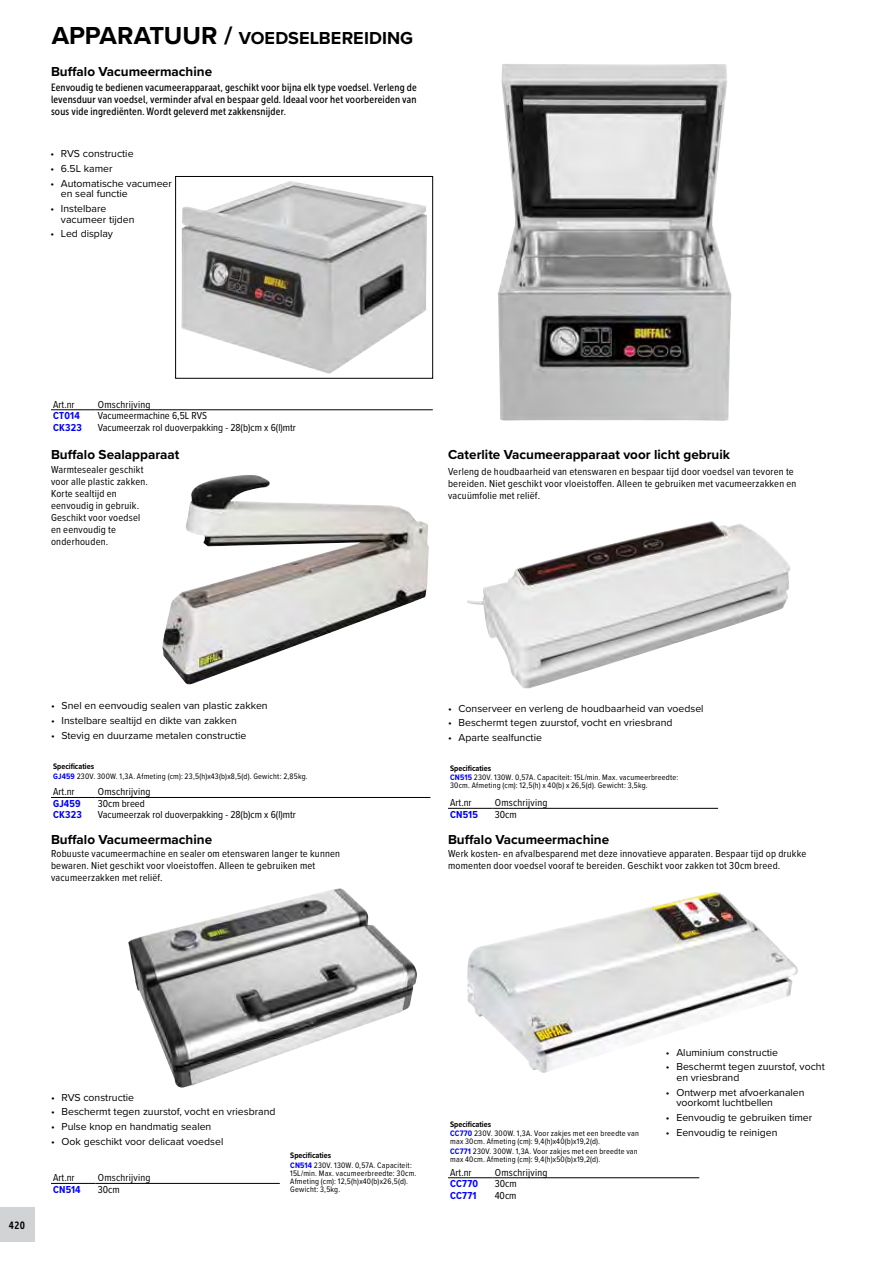
<style>
.page{position:relative;width:893px;height:1263px;background:#fff}
.page>*{position:absolute;margin:0;border:0;box-sizing:border-box;transform-origin:0 0}
.t1{font:700 18px "Proxima Nova";letter-spacing:.005em;color:#000}
.t2{font:700 13.5px "Proxima Nova";color:#000}
.t3{font:10.5px/12px "Proxima Nova Cond";letter-spacing:.02em;color:#000}
.t4{font:10.5px/10.5px "Proxima Nova";color:#000}
.t5{font:10.5px/12px "Museo Sans Cond 500";letter-spacing:.02em;color:#000;text-align:justify}
.t6{font:10.5px "Proxima Nova Cond";color:#000}
.t7{font:700 10.5px "Proxima Nova Cond";letter-spacing:.015em;color:#00f}
.t8{font:10.5px "Museo Sans Cond 700";color:#000}
.t9{font:8.25px/9.4px "Proxima Nova Cond";letter-spacing:.025em;color:#000}
.s1{font-size:25.5px}
.s2{font-weight:700}
.s3{font-weight:700;color:#00f}
</style>
<div class="page">
<div style="left:0;top:1208px;width:34px;height:34px;background:#d1d3d4"></div>
<img style="left:467px;top:892px;width:331px;height:181px">
<img style="left:128px;top:888px;width:289px;height:199px">
<img style="left:467px;top:521px;width:324px;height:168px">
<img style="left:162px;top:475px;width:267px;height:210px">
<img style="left:497px;top:64px;width:234px;height:357px">
<img style="left:181px;top:181px;width:246px;height:193px">
<div style="left:175px;top:176px;width:258px;height:202px;border:1px solid #000"></div>
<svg style="left:448px;top:807px;width:270px;height:1px"></svg>
<hr style="left:448px;top:808px;width:45px;height:1px;background:#000">
<hr style="left:493px;top:808px;width:225px;height:1px;background:#000">
<svg style="left:51px;top:1182px;width:229px;height:1px"></svg>
<hr style="left:51px;top:1183px;width:45px;height:1px;background:#000">
<hr style="left:96px;top:1183px;width:184px;height:1px;background:#000">
<svg style="left:51px;top:410px;width:382px;height:1px"></svg>
<hr style="left:51px;top:409px;width:45px;height:1px;background:#000">
<hr style="left:96px;top:409px;width:337px;height:1px;background:#000">
<svg style="left:51px;top:797px;width:380px;height:1px"></svg>
<svg style="left:448px;top:1177px;width:252px;height:2px"></svg>
<h1 class="t1" style="left:52px;top:24px;width:363px"><span class="s1">APPARATUUR /</span> VOEDSELBEREIDING</h1>
<p class="t2" style="left:51px;top:62px;width:163px">Buffalo Vacumeermachine</p>
<p class="t5" style="left:51px;top:82px;width:367px">Eenvoudig te bedienen vacumeerapparaat, geschikt voor bijna elk type voedsel. Verleng de levensduur van voedsel, verminder afval en bespaar geld. Ideaal voor het voorbereiden van sous vide ingrediënten. Wordt geleverd met zakkensnijder.</p>
<p class="t4" style="left:50px;top:148px;width:85px">• RVS constructie</p>
<p class="t4" style="left:50px;top:163px;width:64px">• 6.5L kamer</p>
<p class="t4" style="left:61px;top:178px;width:113px;text-indent:-10px">• Automatische vacumeer en seal functie</p>
<p class="t4" style="left:61px;top:203px;width:75px;text-indent:-10px">• Instelbare vacumeer tijden</p>
<p class="t4" style="left:50px;top:228px;width:64px">• Led display</p>
<p class="t3" style="left:53px;top:398px;width:23px">Art.nr</p>
<p class="t3" style="left:98px;top:398px;width:54px">Omschrijving</p>
<p class="t7" style="left:53px;top:408px;width:28px">CT014</p>
<p class="t6" style="left:98px;top:408px;width:111px">Vacumeermachine 6,5L RVS</p>
<p class="t7" style="left:53px;top:419px;width:30px">CK323</p>
<p class="t6" style="left:98px;top:419px;width:200px">Vacumeerzak rol duoverpakking - 28(b)cm x 6(l)mtr</p>
<p class="t3" style="left:51px;top:463px;width:98px">Warmtesealer geschikt voor alle plastic zakken.<br>Korte sealtijd en eenvoudig in gebruik.<br>Geschikt voor voedsel en eenvoudig te onderhouden.</p>
<p class="t2" style="left:51px;top:445px;width:130px">Buffalo Sealapparaat</p>
<p class="t2" style="left:448px;top:445px;width:284px">Caterlite Vacumeerapparaat voor licht gebruik</p>
<p class="t3" style="left:448px;top:465px;width:350px">Verleng de houdbaarheid van etenswaren en bespaar tijd door voedsel van tevoren te bereiden. Niet geschikt voor vloeistoffen. Alleen te gebruiken met vacumeerzakken en vacuümfolie met reliëf.</p>
<p class="t4" style="left:51px;top:700px;width:218px">• Snel en eenvoudig sealen van plastic zakken</p>
<p class="t4" style="left:51px;top:715px;width:187px">• Instelbare sealtijd en dikte van zakken</p>
<p class="t4" style="left:51px;top:730px;width:197px">• Stevig en duurzame metalen constructie</p>
<p class="t4" style="left:448px;top:702px;width:257px">• Conserveer en verleng de houdbaarheid van voedsel</p>
<p class="t4" style="left:448px;top:717px;width:226px">• Beschermt tegen zuurstof, vocht en vriesbrand</p>
<p class="t4" style="left:448px;top:732px;width:95px">• Aparte sealfunctie</p>
<p class="t9" style="left:53px;top:761px;width:256px"><span class="s2">Specificaties<br></span><span class="s3">GJ459</span> 230V. 300W. 1,3A. Afmeting (cm): 23,5(h)x43(b)x8,5(d). Gewicht: 2,85kg.</p>
<p class="t3" style="left:53px;top:785px;width:23px">Art.nr</p>
<p class="t3" style="left:98px;top:785px;width:54px">Omschrijving</p>
<p class="t7" style="left:53px;top:796px;width:29px">GJ459</p>
<p class="t6" style="left:98px;top:796px;width:49px">30cm breed</p>
<p class="t7" style="left:53px;top:807px;width:30px">CK323</p>
<p class="t6" style="left:98px;top:807px;width:200px">Vacumeerzak rol duoverpakking - 28(b)cm x 6(l)mtr</p>
<p class="t9" style="left:450px;top:763px;width:230px"><span class="s2">Specificaties<br></span><span class="s3">CN515</span> 230V. 130W. 0,57A. Capaciteit: 15L/min. Max. vacumeerbreedte:</p>
<p class="t9" style="left:450px;top:780px;width:199px">30cm. Afmeting (cm): 12,5(h) x 40(b) x 26,5(d). Gewicht: 3,5kg.</p>
<p class="t3" style="left:450px;top:796px;width:23px">Art.nr</p>
<p class="t3" style="left:495px;top:796px;width:54px">Omschrijving</p>
<p class="t7" style="left:450px;top:807px;width:29px">CN515</p>
<p class="t3" style="left:495px;top:808px;width:23px">30cm</p>
<p class="t2" style="left:51px;top:830px;width:163px">Buffalo Vacumeermachine</p>
<p class="t2" style="left:448px;top:829px;width:163px">Buffalo Vacumeermachine</p>
<p class="t3" style="left:51px;top:847px;width:291px">Robuuste vacumeermachine en sealer om etenswaren langer te kunnen bewaren. Niet geschikt voor vloeistoffen. Alleen te gebruiken met vacumeerzakken met reliëf.</p>
<p class="t3" style="left:448px;top:847px;width:360px">Werk kosten- en afvalbesparend met deze innovatieve apparaten. Bespaar tijd op drukke momenten door voedsel vooraf te bereiden. Geschikt voor zakken tot 30cm breed.</p>
<p class="t8" style="left:9px;top:1219px;width:18px">420</p>
<p class="t4" style="left:51px;top:1091px;width:85px">• RVS constructie</p>
<p class="t4" style="left:51px;top:1106px;width:226px">• Beschermt tegen zuurstof, vocht en vriesbrand</p>
<p class="t4" style="left:51px;top:1121px;width:162px">• Pulse knop en handmatig sealen</p>
<p class="t4" style="left:51px;top:1135px;width:174px">• Ook geschikt voor delicaat voedsel</p>
<p class="t3" style="left:53px;top:1171px;width:23px">Art.nr</p>
<p class="t3" style="left:98px;top:1171px;width:54px">Omschrijving</p>
<p class="t7" style="left:53px;top:1182px;width:29px">CN514</p>
<p class="t3" style="left:98px;top:1183px;width:23px">30cm</p>
<p class="t9" style="left:290px;top:1150px;width:123px"><span class="s2">Specificaties<br></span><span class="s3">CN514</span> 230V. 130W. 0,57A. Capaciteit:</p>
<p class="t9" style="left:290px;top:1168px;width:128px;line-height:8.2px">15L/min. Max. vacumeerbreedte: 30cm.<br>Afmeting (cm): 12,5(h)x40(b)x26,5(d).<br>Gewicht: 3,5kg.</p>
<p class="t9" style="left:450px;top:1119px;width:190px"><span class="s2">Specificaties<br></span><span class="s3">CC770</span> 230V. 300W. 1,3A. Voor zakjes met een breedte van</p>
<p class="t9" style="left:450px;top:1137px;width:189px">max 30cm. Afmeting (cm): 9,4(h)x40(b)x19,2(d).<br><span class="s3">CC771</span> 230V. 300W. 1,3A. Voor zakjes met een breedte van</p>
<p class="t9" style="left:450px;top:1154px;width:152px">max 40cm. Afmeting (cm): 9,4(h)x50(b)x19,2(d).</p>
<p class="t3" style="left:450px;top:1166px;width:23px">Art.nr</p>
<p class="t3" style="left:495px;top:1166px;width:54px">Omschrijving</p>
<p class="t7" style="left:450px;top:1176px;width:29px">CC770</p>
<p class="t3" style="left:495px;top:1177px;width:23px">30cm</p>
<p class="t7" style="left:450px;top:1187px;width:28px">CC771</p>
<p class="t3" style="left:495px;top:1188px;width:23px">40cm</p>
<p class="t4" style="left:666px;top:1046px;width:114px">• Aluminium constructie</p>
<p class="t4" style="left:676px;top:1061px;width:150px;text-indent:-10px">• Beschermt tegen zuurstof, vocht en vriesbrand</p>
<p class="t4" style="left:676px;top:1086px;width:130px;text-indent:-10px">• Ontwerp met afvoerkanalen voorkomt luchtbellen</p>
<p class="t4" style="left:666px;top:1112px;width:148px">• Eenvoudig te gebruiken timer</p>
<p class="t4" style="left:666px;top:1126px;width:113px">• Eenvoudig te reinigen</p>
</div>
